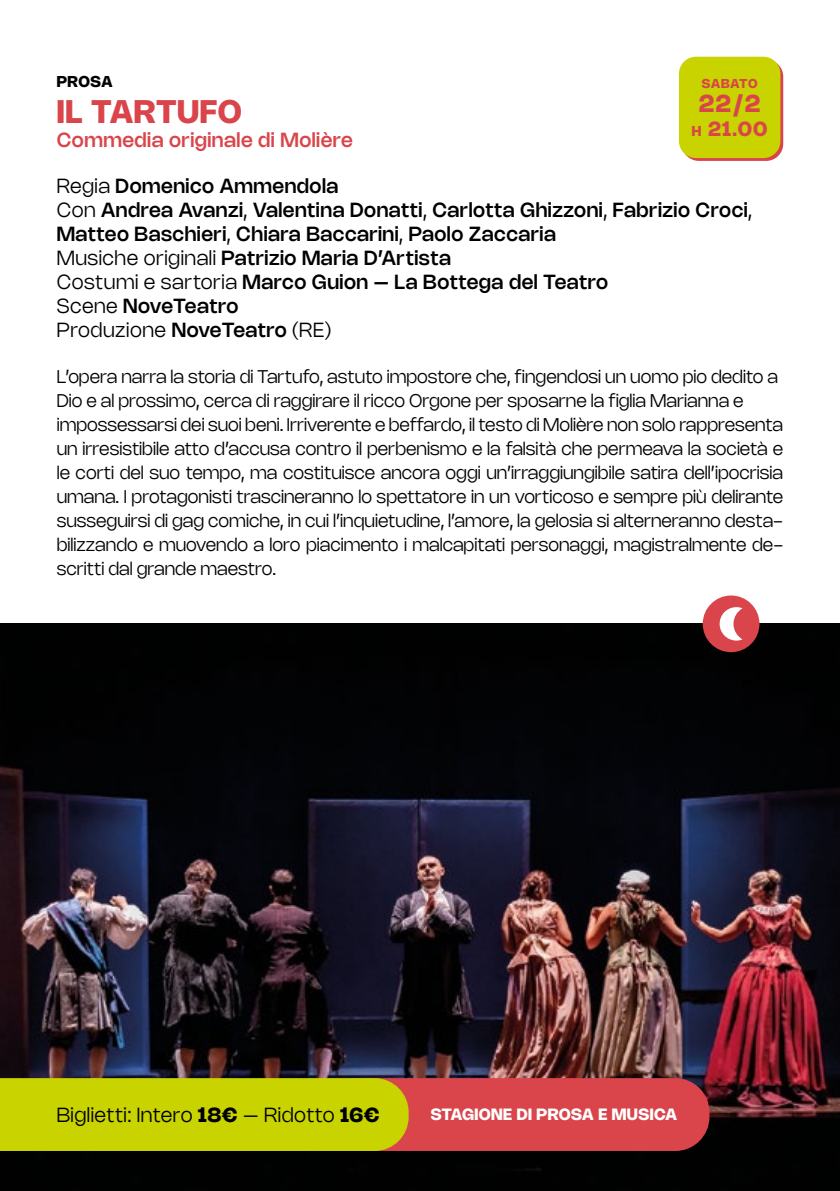
<style>
.page{position:relative;width:840px;height:1191px;background:#fff}
.page>*{position:absolute;margin:0;border:0;box-sizing:border-box;transform-origin:0 0}
.t1{font:700 32px "Nohemi";letter-spacing:.02em;color:#d9454b}
.t2{font:700 24px "Nohemi";color:#d9454b}
.t3{font:500 20px/24px "Nohemi";letter-spacing:.025em;color:#000}
.t4{font:300 20px "Nohemi";letter-spacing:.025em;color:#000}
.t5{font:500 20px "Nohemi";letter-spacing:.025em;color:#d9454b}
.t6{font:700 20px "Nohemi";color:#d9454b}
.t7{font:300 18px/24px "Nohemi";color:#000}
.t8{font:700 16px "Nohemi";letter-spacing:.02em;color:#fff}
.t9{font:700 15.4px "Nohemi";letter-spacing:.025em;color:#000}
.t10{font:700 12.6px "Nohemi";letter-spacing:.055em;color:#d9454b}
.s1{font-weight:300}
.s2{font-size:14px}
.s3{font-weight:700}
</style>
<div class="page">
<img style="left:0;top:624px;width:839px;height:567px">
<svg style="left:681px;top:60px;width:101px;height:101px"></svg>
<div style="left:678px;top:57px;width:102px;height:101px;background:#c8d300;border-radius:17px"></div>
<svg style="left:0;top:1078px;width:709px;height:73px;background:#cd9420"></svg>
<div style="left:702px;top:595px;width:57px;height:57px;background:#d9454b;border-radius:50%"></div>
<svg style="left:719px;top:607px;width:23px;height:33px"></svg>
<p class="t9" style="left:57px;top:72px;width:57px">PROSA</p>
<h1 class="t1" style="left:57px;top:92px;width:186px">IL TARTUFO</h1>
<p class="t5" style="left:57px;top:128px;width:297px">Commedia originale di Molière</p>
<p class="t3" style="left:57px;top:173px;width:696px"><span class="s1">Regia</span> Domenico Ammendola<br><span class="s1">Con</span> Andrea Avanzi<span class="s1">,</span> Valentina Donatti<span class="s1">,</span> Carlotta Ghizzoni<span class="s1">,</span> Fabrizio Croci<span class="s1">, </span>Matteo Baschieri<span class="s1">,</span> Chiara Baccarini<span class="s1">,</span> Paolo Zaccaria<br><span class="s1">Musiche originali</span> Patrizio Maria D’Artista<br><span class="s1">Costumi e sartoria</span> Marco Guion – La Bottega del Teatro<br><span class="s1">Scene</span> NoveTeatro<br><span class="s1">Produzione</span> NoveTeatro <span class="s1">(RE)</span></p>
<p class="t7" style="left:57px;top:364px;width:727px">L’opera narra la storia di Tartufo, astuto impostore che, fingendosi un uomo pio dedito a Dio e al prossimo, cerca di raggirare il ricco Orgone per sposarne la figlia Marianna e impossessarsi dei suoi beni. Irriverente e beffardo, il testo di Molière non solo rappresenta un irresistibile atto d’accusa contro il perbenismo e la falsità che permeava la società e le corti del suo tempo, ma costituisce ancora oggi un’irraggiungibile satira dell’ipocrisia umana. I protagonisti trascineranno lo spettatore in un vorticoso e sempre più delirante susseguirsi di gag comiche, in cui l’inquietudine, l’amore, la gelosia si alterneranno desta&shy;bilizzando e muovendo a loro piacimento i malcapitati personaggi, magistralmente de&shy;scritti dal grande maestro.</p>
<p class="t10" style="left:701px;top:76px;width:57px">SABATO</p>
<h2 class="t2" style="left:698px;top:89px;width:63px">22/2</h2>
<p class="t6" style="left:691px;top:117px;width:77px"><span class="s2">H</span> 21.00</p>
<p class="t4" style="left:57px;top:1102px;width:324px">Biglietti: Intero <span class="s3">18€</span> – Ridotto <span class="s3">16€</span></p>
<p class="t8" style="left:430px;top:1105px;width:247px">STAGIONE DI PROSA E MUSICA</p>
</div>
